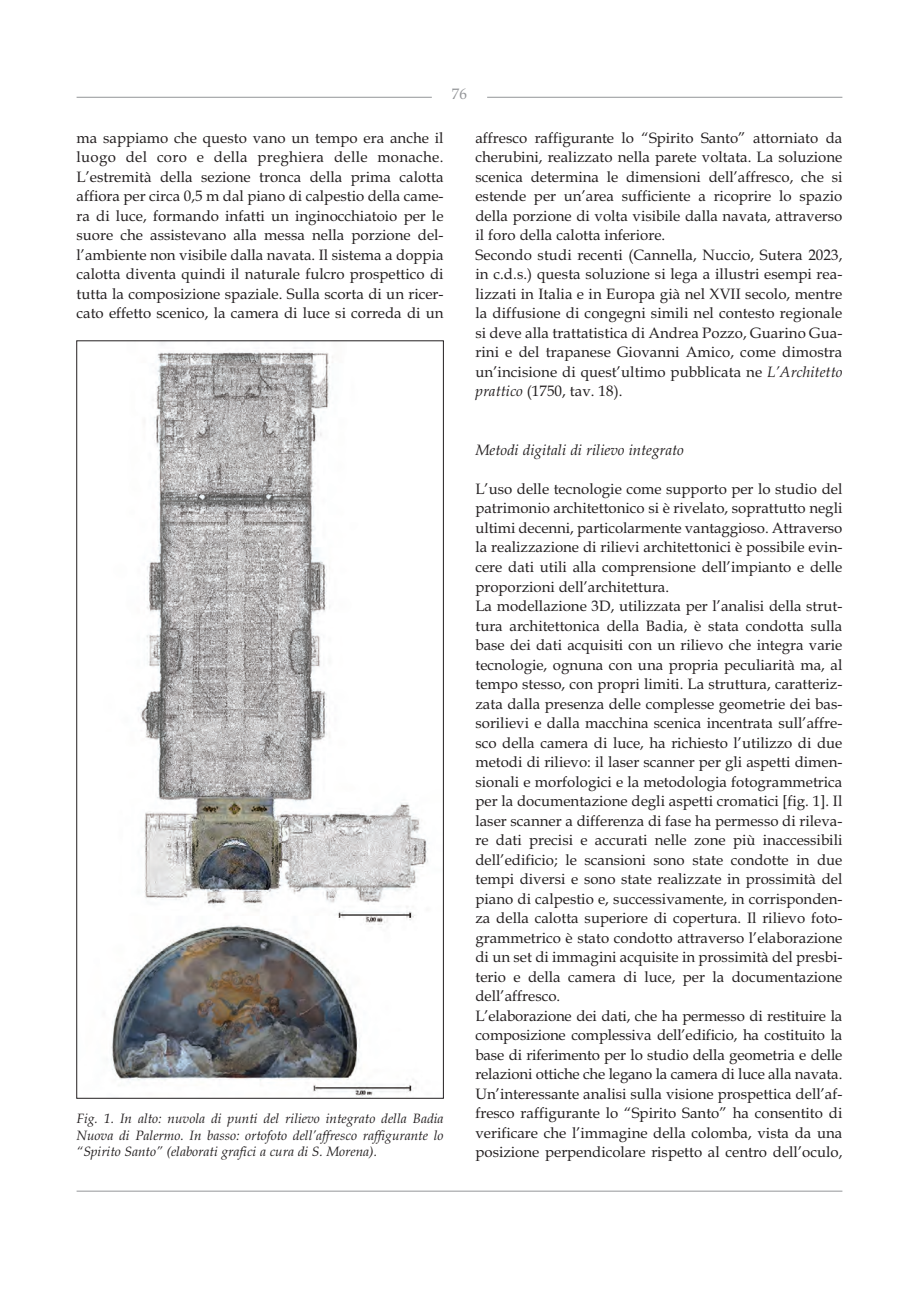
<style>
.page{position:relative;width:919px;height:1289px;background:#fff}
.page>*{position:absolute;margin:0;border:0;box-sizing:border-box;transform-origin:0 0}
.t1{font:15px/19.5px "Book Antiqua";color:#231f20}
.t2{font:italic 15px "Book Antiqua";color:#231f20}
.t3{font:15px "Book Antiqua";color:#939598}
.t4{font:italic 13.5px/16.4px "Book Antiqua";color:#231f20;text-align:justify}
.s1{font-style:italic}
</style>
<div class="page">
<img style="left:111px;top:342px;width:317px;height:754px">
<hr style="left:77px;top:97px;width:355px;height:1px;background:#939598">
<hr style="left:487px;top:97px;width:355px;height:1px;background:#939598">
<hr style="left:77px;top:1190px;width:765px;height:1px;background:#939598">
<p class="t3" style="left:452px;top:85px;width:16px">76</p>
<p class="t1" style="left:77px;top:128px;width:368px;text-align:justify">ma sappiamo che questo vano un tempo era anche il luogo del coro e della preghiera delle monache.<br>L’estremità della sezione tronca della prima calotta affiora per circa 0,5 m dal piano di calpestio della came&shy;ra di luce, formando infatti un inginocchiatoio per le suore che assistevano alla messa nella porzione del&shy;l’ambiente non visibile dalla navata. Il sistema a doppia calotta diventa quindi il naturale fulcro prospettico di tutta la composizione spaziale. Sulla scorta di un ricer&shy;cato effetto scenico, la camera di luce si correda di un</p>
<p class="t1" style="left:475px;top:128px;width:368px">affresco raffigurante lo “Spirito Santo” attorniato da cherubini, realizzato nella parete voltata. La soluzione scenica determina le dimensioni dell’affresco, che si estende per un’area sufficiente a ricoprire lo spazio della porzione di volta visibile dalla navata, attraverso il foro della calotta inferiore.<br>Secondo studi recenti (Cannella, Nuccio, Sutera 2023, in c.d.s.) questa soluzione si lega a illustri esempi rea&shy;lizzati in Italia e in Europa già nel XVII secolo, mentre la diffusione di congegni simili nel contesto regionale si deve alla trattatistica di Andrea Pozzo, Guarino Gua&shy;rini e del trapanese Giovanni Amico, come dimostra un’incisione di quest’ultimo pubblicata ne <span class="s1">L’Architetto prattico</span> (1750, tav. 18).</p>
<p class="t4" style="left:77px;top:1110px;width:368px">Fig. 1. In alto: nuvola di punti del rilievo integrato della Badia Nuova di Palermo. In basso: ortofoto dell’affresco raffigurante lo “Spirito Santo” (elaborati grafici a cura di S. Morena).</p>
<p class="t2" style="left:475px;top:441px;width:210px">Metodi digitali di rilievo integrato</p>
<p class="t1" style="left:475px;top:479px;width:368px">L’uso delle tecnologie come supporto per lo studio del patrimonio architettonico si è rivelato, soprattutto negli ultimi decenni, particolarmente vantaggioso. Attraverso la realizzazione di rilievi architettonici è possibile evin&shy;cere dati utili alla comprensione dell’impianto e delle proporzioni dell’architettura.<br>La modellazione 3D, utilizzata per l’analisi della strut&shy;tura architettonica della Badia, è stata condotta sulla base dei dati acquisiti con un rilievo che integra varie tecnologie, ognuna con una propria peculiarità ma, al tempo stesso, con propri limiti. La struttura, caratteriz&shy;zata dalla presenza delle complesse geometrie dei bas&shy;sorilievi e dalla macchina scenica incentrata sull’affre&shy;sco della camera di luce, ha richiesto l’utilizzo di due metodi di rilievo: il laser scanner per gli aspetti dimen&shy;sionali e morfologici e la metodologia fotogrammetrica per la documentazione degli aspetti cromatici [fig. 1]. Il laser scanner a differenza di fase ha permesso di rileva&shy;re dati precisi e accurati nelle zone più inaccessibili dell’edificio; le scansioni sono state condotte in due tempi diversi e sono state realizzate in prossimità del piano di calpestio e, successivamente, in corrisponden&shy;za della calotta superiore di copertura. Il rilievo foto&shy;grammetrico è stato condotto attraverso l’elaborazione di un set di immagini acquisite in prossimità del presbi&shy;terio e della camera di luce, per la documentazione dell’affresco.<br>L’elaborazione dei dati, che ha permesso di restituire la composizione complessiva dell’edificio, ha costituito la base di riferimento per lo studio della geometria e delle relazioni ottiche che legano la camera di luce alla navata.<br>Un’interessante analisi sulla visione prospettica dell’af&shy;fresco raffigurante lo “Spirito Santo” ha consentito di verificare che l’immagine della colomba, vista da una posizione perpendicolare rispetto al centro dell’oculo,</p>
</div>
